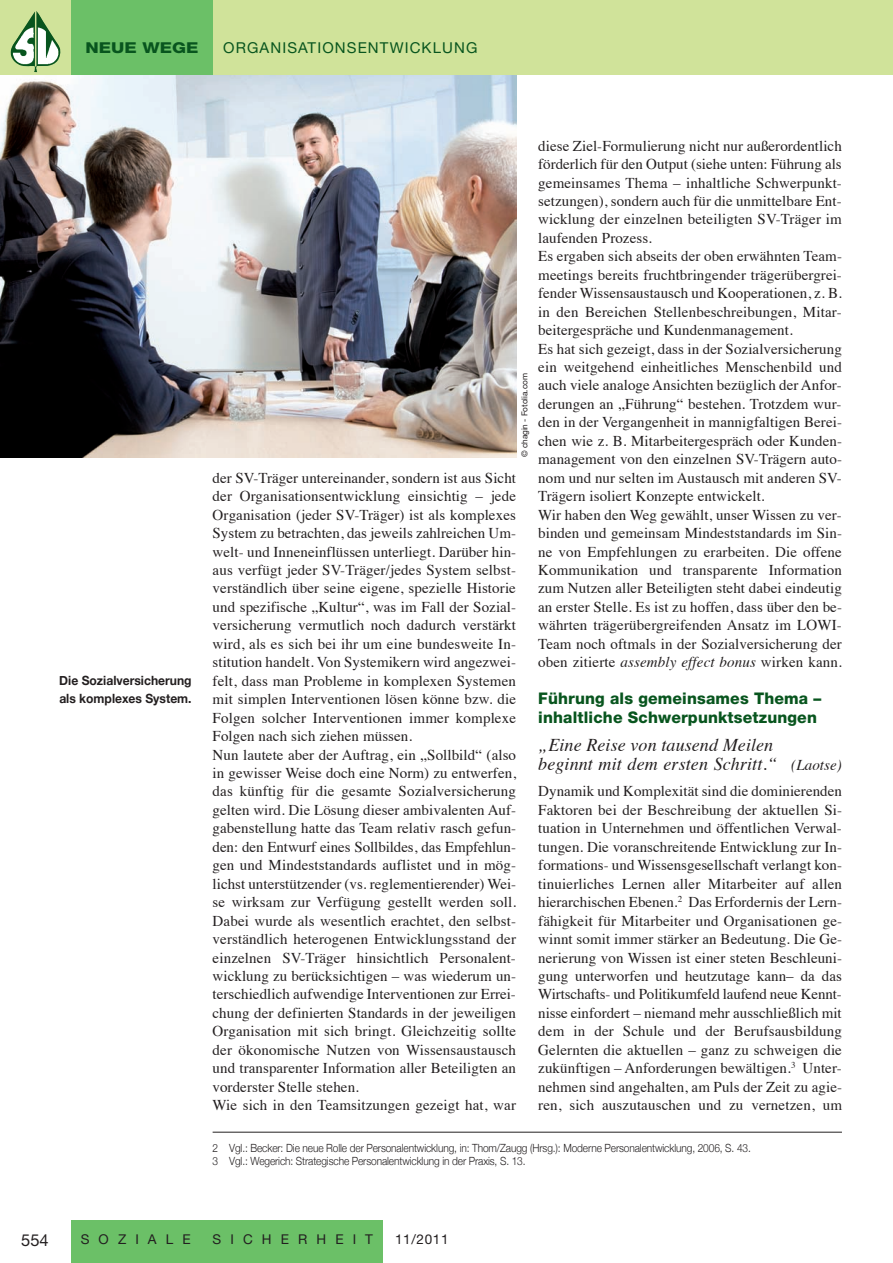
<style>
.page{position:relative;width:893px;height:1263px;background:#fff}
.page>*{position:absolute;margin:0;border:0;box-sizing:border-box;transform-origin:0 0}
.t1{font:italic 18px/19.5px "Times";letter-spacing:.005em;color:#231f20}
.t2{font:16.5px "Helvetica Neue";color:#231f20}
.t3{font:800 16.05px/18.5px "Helvetica Neue";letter-spacing:.01em;color:#08551e}
.t4{font:15px/18.5px "Times";letter-spacing:.005em;color:#231f20}
.t5{font:15px "Helvetica Neue";letter-spacing:.075em;color:#08551e}
.t6{font:800 15px "Helvetica Neue";color:#08551e;scale:1.2 1}
.t7{font:13.5px "Helvetica Neue";letter-spacing:.675em;color:#231f20}
.t8{font:700 12.75px/18px "Helvetica Neue";color:#231f20;scale:.95 1}
.t9{font:300 11.25px/13.5px "Helvetica Neue";letter-spacing:-.01em;color:#231f20;scale:.9 1}
.t10{font:8.25px "Helvetica Neue";letter-spacing:-.005em;color:#231f20}
.s1{font-style:italic}
.s2{font-size:15px}
</style>
<div class="page">
<img style="left:0;top:74px;width:516px;height:383px">
<div style="left:0;top:0;width:893px;height:74px;background:#d0e39a"></div>
<div style="left:71px;top:0;width:142px;height:74px;background:#6bc067"></div>
<div style="left:71px;top:1220px;width:312px;height:43px;background:#6bc067"></div>
<img style="left:11px;top:11px;width:49px;height:61px">
<hr style="left:213px;top:1132px;width:629px;height:1px;background:#231f20">
<p class="t6" style="left:86px;top:43px;width:96px">NEUE WEGE</p>
<p class="t5" style="left:223px;top:43px;width:256px">ORGANISATIONSENTWICKLUNG</p>
<p class="t8" style="left:59px;top:671px;width:141px">Die Sozialversicherung als komplexes System.</p>
<p class="t10" style="left:521px;top:457px;width:85px;rotate:-90deg">© chagin - Fotolia.com</p>
<p class="t4" style="left:212px;top:470px;width:305px">der SV-Träger untereinander, sondern ist aus Sicht der Organisationsentwicklung einsichtig – jede Organisation (jeder SV-Träger) ist als komplexes System zu betrachten, das jeweils zahlreichen Um&shy;welt- und Inneneinflüssen unterliegt. Darüber hin&shy;aus verfügt jeder SV-Träger/jedes System selbst&shy;verständlich über seine eigene, spezielle Historie und spezifische „Kultur“, was im Fall der Sozial&shy;versicherung vermutlich noch dadurch verstärkt wird, als es sich bei ihr um eine bundesweite In&shy;stitution handelt. Von Systemikern wird angezwei&shy;felt, dass man Probleme in komplexen Systemen mit simplen Interventionen lösen könne bzw. die Folgen solcher Interventionen immer komplexe Folgen nach sich ziehen müssen.<br>Nun lautete aber der Auftrag, ein „Sollbild“ (also in gewisser Weise doch eine Norm) zu entwerfen, das künftig für die gesamte Sozialversicherung gelten wird. Die Lösung dieser ambivalenten Auf&shy;gabenstellung hatte das Team relativ rasch gefun&shy;den: den Entwurf eines Sollbildes, das Empfehlun&shy;gen und Mindeststandards auflistet und in mög&shy;lichst unterstützender (vs. reglementierender) Wei&shy;se wirksam zur Verfügung gestellt werden soll.<br>Dabei wurde als wesentlich erachtet, den selbst&shy;verständlich heterogenen Entwicklungsstand der einzelnen SV-Träger hinsichtlich Personalent&shy;wicklung zu berücksichtigen – was wiederum un&shy;terschiedlich aufwendige Interventionen zur Errei&shy;chung der definierten Standards in der jeweiligen Organisation mit sich bringt. Gleichzeitig sollte der ökonomische Nutzen von Wissensaustausch und transparenter Information aller Beteiligten an vorderster Stelle stehen.<br>Wie sich in den Teamsitzungen gezeigt hat, war</p>
<p class="t4" style="left:538px;top:138px;width:305px">diese Ziel-Formulierung nicht nur außerordentlich förderlich für den Output (siehe unten: Führung als gemeinsames Thema – inhaltliche Schwerpunkt&shy;setzungen), sondern auch für die unmittelbare Ent&shy;wicklung der einzelnen beteiligten SV-Träger im laufenden Prozess.<br>Es ergaben sich abseits der oben erwähnten Team&shy;meetings bereits fruchtbringender trägerübergrei&shy;fender Wissensaustausch und Kooperationen, z. B. in den Bereichen Stellenbeschreibungen, Mitar&shy;beitergespräche und Kundenmanagement.<br>Es hat sich gezeigt, dass in der Sozialversicherung ein weitgehend einheitliches Menschenbild und auch viele analoge Ansichten bezüglich der Anfor&shy;derungen an „Führung“ bestehen. Trotzdem wur&shy;den in der Vergangenheit in mannigfaltigen Berei&shy;chen wie z. B. Mitarbeitergespräch oder Kunden&shy;management von den einzelnen SV-Trägern auto&shy;nom und nur selten im Austausch mit anderen SV-Trägern isoliert Konzepte entwickelt.<br>Wir haben den Weg gewählt, unser Wissen zu ver&shy;binden und gemeinsam Mindeststandards im Sin&shy;ne von Empfehlungen zu erarbeiten. Die offene Kommunikation und transparente Information zum Nutzen aller Beteiligten steht dabei eindeutig an erster Stelle. Es ist zu hoffen, dass über den be&shy;währten trägerübergreifenden Ansatz im LOWI-Team noch oftmals in der Sozialversicherung der oben zitierte <span class="s1">assembly effect bonus</span> wirken kann.</p>
<p class="t3" style="left:538px;top:691px;width:285px">Führung als gemeinsames Thema – inhaltliche Schwerpunktsetzungen</p>
<p class="t1" style="left:538px;top:736px;width:305px">„Eine Reise von tausend Meilen<br>beginnt mit dem ersten Schritt.“ <span class="s2">(Laotse)</span></p>
<p class="t4" style="left:538px;top:783px;width:305px;text-align:justify">Dynamik und Komplexität sind die dominierenden Faktoren bei der Beschreibung der aktuellen Si&shy;tuation in Unternehmen und öffentlichen Verwal&shy;tungen. Die voranschreitende Entwicklung zur In&shy;formations- und Wissensgesellschaft verlangt kon&shy;tinuierliches Lernen aller Mitarbeiter auf allen hierarchischen Ebenen.<sup>2</sup> Das Erfordernis der Lern&shy;fähigkeit für Mitarbeiter und Organisationen ge&shy;winnt somit immer stärker an Bedeutung. Die Ge&shy;nerierung von Wissen ist einer steten Beschleuni&shy;gung unterworfen und heutzutage kann– da das Wirtschafts- und Politikumfeld laufend neue Kennt&shy;nisse einfordert – niemand mehr ausschließlich mit dem in der Schule und der Berufsausbildung Gelernten die aktuellen – ganz zu schweigen die zukünftigen – Anforderungen bewältigen.<sup>3</sup> Unter&shy;nehmen sind angehalten, am Puls der Zeit zu agie&shy;ren, sich auszutauschen und zu vernetzen, um</p>
<p class="t9" style="left:213px;top:1140px;width:600px">2 Vgl.: Becker: Die neue Rolle der Personalentwicklung, in: Thom/Zaugg (Hrsg.): Moderne Personalentwicklung, 2006, S. 43.<br>3 Vgl.: Wegerich: Strategische Personalentwicklung in der Praxis, S. 13.</p>
<p class="t2" style="left:21px;top:1234px;width:29px">554</p>
<p class="t7" style="left:81px;top:1234px;width:111px">SOZIALE</p>
<p class="t7" style="left:213px;top:1234px;width:162px">SICHERHEIT</p>
<p class="t7" style="left:395px;top:1234px;width:55px">11/2011</p>
</div>
